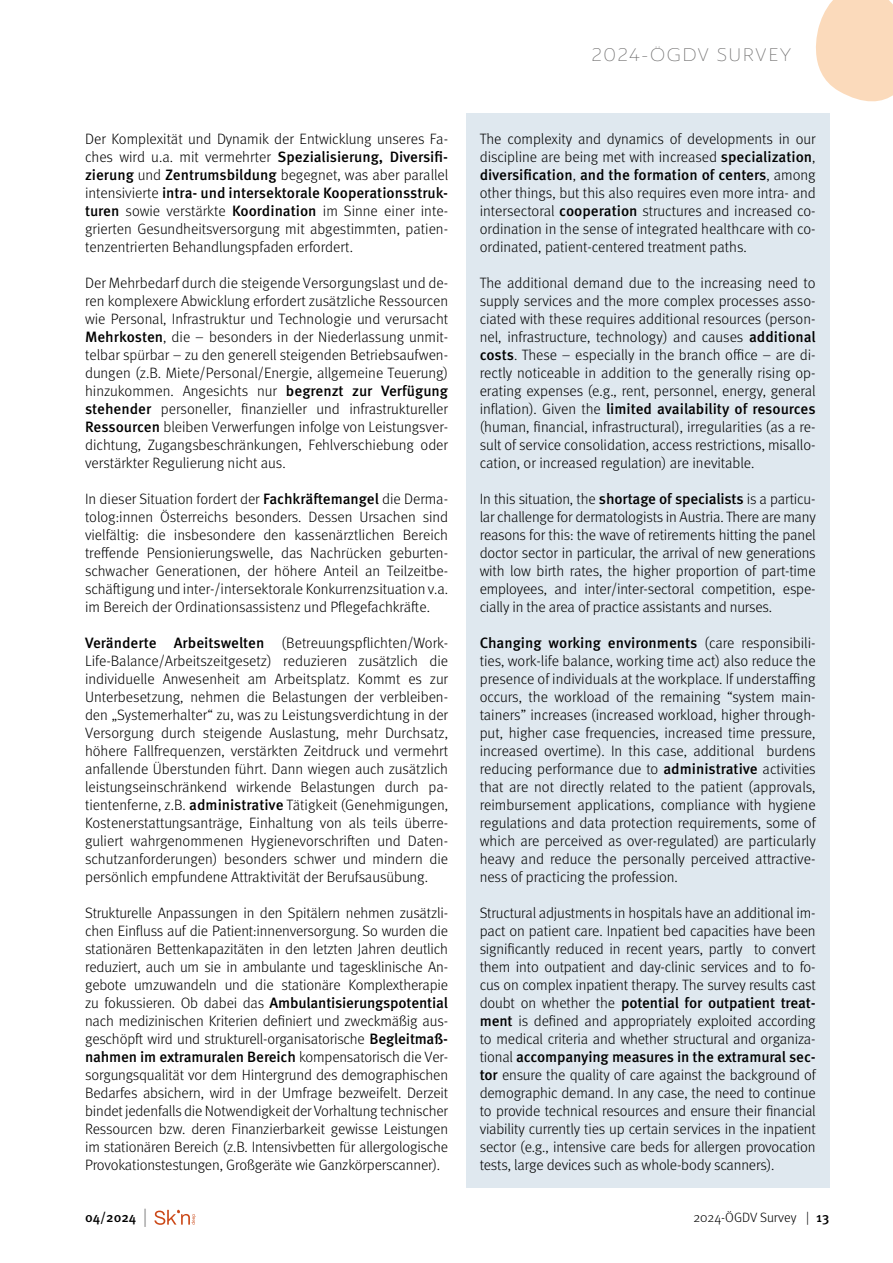
<style>
.page{position:relative;width:893px;height:1263px;background:#fff}
.page>*{position:absolute;margin:0;border:0;box-sizing:border-box;transform-origin:0 0}
.t1{font:300 expanded 18px "Ainslie Sans";letter-spacing:.05em;color:#706f6f}
.t2{font:300 15px/18px "Meta Pro";letter-spacing:-.005em;color:#000;text-align:justify}
.t3{font:300 13.5px "Meta Pro";color:#000}
.t4{font:500 13.5px "Meta Pro";color:#000}
.s1{font-weight:500}
.s2{font-weight:300;font-size:18.9px;color:#706f6f}
</style>
<div class="page">
<div style="left:466px;top:114px;width:363px;height:1074px;background:#dfe8ef"></div>
<svg style="left:816px;top:0;width:77px;height:102px;background:#fbdec3"></svg>
<svg style="left:154px;top:1210px;width:42px;height:15px"></svg>
<p class="t2" style="left:85px;top:129px;width:365px">Der Komplexität und Dynamik der Entwicklung unseres Fa&shy;ches wird u.a. mit vermehrter <span class="s1">Spezialisierung, Diversifi&shy;zierung</span> und <span class="s1">Zentrumsbildung</span> begegnet, was aber parallel intensivierte <span class="s1">intra- und intersektorale Kooperationsstruk&shy;turen</span> sowie verstärkte <span class="s1">Koordination</span> im Sinne einer inte&shy;grierten Gesundheitsversorgung mit abgestimmten, patien&shy;tenzentrierten Behandlungspfaden erfordert.</p>
<p class="t2" style="left:85px;top:273px;width:365px">Der Mehrbedarf durch die steigende Versorgungslast und de&shy;ren komplexere Abwicklung erfordert zusätzliche Ressourcen wie Personal, Infrastruktur und Technologie und verursacht <span class="s1">Mehrkosten</span>, die – besonders in der Niederlassung unmit&shy;telbar spürbar – zu den generell steigenden Betriebsaufwen&shy;dungen (z.B. Miete/Personal/Energie, allgemeine Teuerung) hinzukommen. Angesichts nur <span class="s1">begrenzt zur Verfügung stehender</span> personeller, finanzieller und infrastruktureller <span class="s1">Ressourcen</span> bleiben Verwerfungen infolge von Leistungsver&shy;dichtung, Zugangsbeschränkungen, Fehlverschiebung oder verstärkter Regulierung nicht aus.</p>
<p class="t2" style="left:85px;top:489px;width:365px">In dieser Situation fordert der <span class="s1">Fachkräftemangel</span> die Derma&shy;tolog:innen Österreichs besonders. Dessen Ursachen sind vielfältig: die insbesondere den kassenärztlichen Bereich treffende Pensionierungswelle, das Nachrücken geburten&shy;schwacher Generationen, der höhere Anteil an Teilzeitbe&shy;schäftigung und inter-/intersektorale Konkurrenzsituation v.a. im Bereich der Ordinationsassistenz und Pflegefachkräfte.</p>
<p class="t2" style="left:85px;top:633px;width:365px"><span class="s1">Veränderte Arbeitswelten</span> (Betreuungspflichten/Work-Life-Balance/Arbeitszeitgesetz) reduzieren zusätzlich die individuelle Anwesenheit am Arbeitsplatz. Kommt es zur Unterbesetzung, nehmen die Belastungen der verbleiben&shy;den „Systemerhalter“ zu, was zu Leistungsverdichtung in der Versorgung durch steigende Auslastung, mehr Durchsatz, höhere Fallfrequenzen, verstärkten Zeitdruck und vermehrt anfallende Überstunden führt. Dann wiegen auch zusätzlich leistungseinschränkend wirkende Belastungen durch pa&shy;tientenferne, z.B. <span class="s1">administrative</span> Tätigkeit (Genehmigungen, Kostenerstattungsanträge, Einhaltung von als teils überre&shy;guliert wahrgenommenen Hygienevorschriften und Daten&shy;schutzanforderungen) besonders schwer und mindern die persönlich empfundene Attraktivität der Berufsausübung.</p>
<p class="t2" style="left:85px;top:903px;width:365px">Strukturelle Anpassungen in den Spitälern nehmen zusätzli&shy;chen Einfluss auf die Patient:innenversorgung. So wurden die stationären Bettenkapazitäten in den letzten Jahren deutlich reduziert, auch um sie in ambulante und tagesklinische An&shy;gebote umzuwandeln und die stationäre Komplextherapie zu fokussieren. Ob dabei das <span class="s1">Ambulantisierungspotential </span>nach medizinischen Kriterien definiert und zweckmäßig aus&shy;geschöpft wird und strukturell-organisatorische <span class="s1">Begleitmaß&shy;nahmen im extramuralen Bereich</span> kompensatorisch die Ver&shy;sorgungsqualität vor dem Hintergrund des demographischen Bedarfes absichern, wird in der Umfrage bezweifelt. Derzeit bindet jedenfalls die Notwendigkeit der Vorhaltung technischer Ressourcen bzw. deren Finanzierbarkeit gewisse Leistungen im stationären Bereich (z.B. Intensivbetten für allergologische Provokationstestungen, Großgeräte wie Ganzkörperscanner).</p>
<p class="t4" style="left:85px;top:1206px;width:64px">04/2024 <span class="s2">|</span></p>
<p class="t1" style="left:592px;top:44px;width:176px">2024-ÖGDV SU RVEY</p>
<p class="t2" style="left:480px;top:129px;width:338px">The complexity and dynamics of developments in our discipline are being met with increased <span class="s1">specialization</span>, <span class="s1">diversification</span>, <span class="s1">and the formation of centers</span>, among other things, but this also requires even more intra- and intersectoral <span class="s1">cooperation</span> structures and increased co&shy;ordination in the sense of integrated healthcare with co&shy;ordinated, patient-centered treatment paths.</p>
<p class="t2" style="left:480px;top:273px;width:338px">The additional demand due to the increasing need to supply services and the more complex processes asso&shy;ciated with these requires additional resources (person&shy;nel, infrastructure, technology) and causes <span class="s1">additional costs</span>. These – especially in the branch office – are di&shy;rectly noticeable in addition to the generally rising op&shy;erating expenses (e.g., rent, personnel, energy, general inflation). Given the <span class="s1">limited availability of resources </span>(human, financial, infrastructural), irregularities (as a re&shy;sult of service consolidation, access restrictions, misallo&shy;cation, or increased regulation) are inevitable.</p>
<p class="t2" style="left:480px;top:489px;width:338px">In this situation, the <span class="s1">shortage of specialists</span> is a particu&shy;lar challenge for dermatologists in Austria. There are many reasons for this: the wave of retirements hitting the panel doctor sector in particular, the arrival of new generations with low birth rates, the higher proportion of part-time employees, and inter/inter-sectoral competition, espe&shy;cially in the area of practice assistants and nurses.</p>
<p class="t2" style="left:480px;top:633px;width:338px"><span class="s1">Changing working environments</span> (care responsibili&shy;ties, work-life balance, working time act) also reduce the presence of individuals at the workplace. If understaffing occurs, the workload of the remaining “system main&shy;tainers” increases (increased workload, higher through&shy;put, higher case frequencies, increased time pressure, increased overtime). In this case, additional burdens reducing performance due to <span class="s1">administrative</span> activities that are not directly related to the patient (approvals, reimbursement applications, compliance with hygiene regulations and data protection requirements, some of which are perceived as over-regulated) are particularly heavy and reduce the personally perceived attractive&shy;ness of practicing the profession.</p>
<p class="t2" style="left:480px;top:903px;width:338px">Structural adjustments in hospitals have an additional im&shy;pact on patient care. Inpatient bed capacities have been significantly reduced in recent years, partly to convert them into outpatient and day-clinic services and to fo&shy;cus on complex inpatient therapy. The survey results cast doubt on whether the <span class="s1">potential for outpatient treat&shy;ment</span> is defined and appropriately exploited according to medical criteria and whether structural and organiza&shy;tional <span class="s1">accompanying measures in the extramural sec&shy;tor</span> ensure the quality of care against the background of demographic demand. In any case, the need to continue to provide technical resources and ensure their financial viability currently ties up certain services in the inpatient sector (e.g., intensive care beds for allergen provocation tests, large devices such as whole-body scanners).</p>
<p class="t3" style="left:693px;top:1208px;width:137px">2024-ÖGDV Survey | <span class="s1">13</span></p>
</div>
